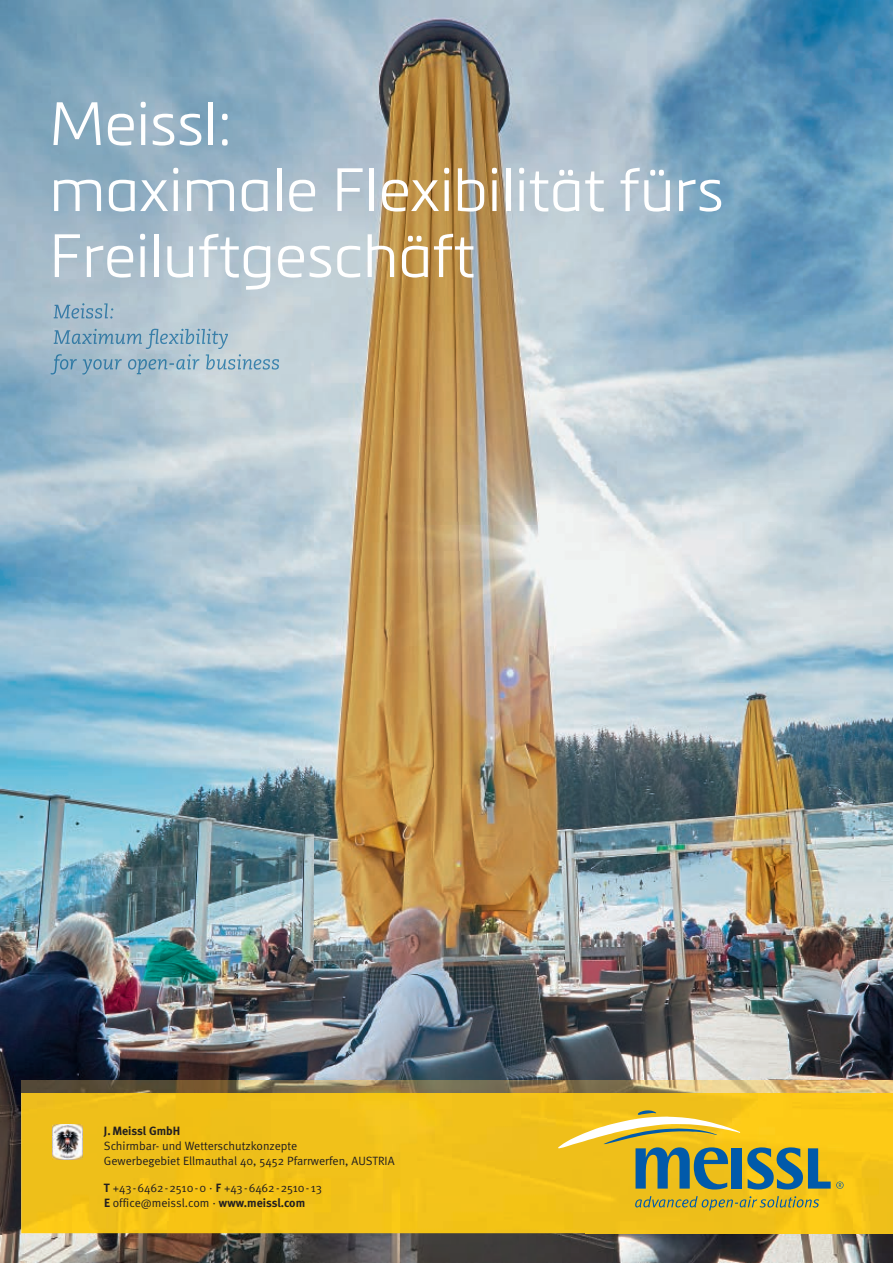
<style>
.page{position:relative;width:893px;height:1263px;background:#fff}
.page>*{position:absolute;margin:0;border:0;box-sizing:border-box;transform-origin:0 0}
.t1{font:300 60.15px/66px "Metronic Pro";color:#fff}
.t2{font:12px/15px "Meta Normal";color:#231f20}
.t3{font:700 12px "Meta";color:#231f20}
.s1{font-family:"Meta";font-weight:700}
</style>
<div class="page">
<img style="left:0;top:0;width:630px;height:1105px">
<img style="left:630px;top:0;width:263px;height:1081px">
<img style="left:0;top:1105px;width:52px;height:158px">
<img style="left:52px;top:1233px;width:841px;height:30px">
<img style="left:54px;top:303px;width:59px;height:16px">
<img style="left:54px;top:329px;width:174px;height:20px">
<img style="left:51px;top:354px;width:228px;height:20px">
<img style="left:21px;top:1081px;width:872px;height:152px">
<svg style="left:558px;top:1110px;width:182px;height:79px"></svg>
<div style="left:732px;top:1148px;width:10px;height:40px;background:#015aaa"></div>
<svg style="left:635px;top:1196px;width:184px;height:14px"></svg>
<svg style="left:747px;top:1147px;width:96px;height:42px"></svg>
<img style="left:52px;top:1124px;width:31px;height:36px">
<h1 class="t1" style="left:50px;top:88px;width:676px">Meissl:<br>maximale Flexibilität fürs<br>Freiluftgeschäft</h1>
<p class="t3" style="left:104px;top:1124px;width:78px">J. Meissl GmbH</p>
<p class="t2" style="left:104px;top:1138px;width:292px">Schirmbar- und Wetterschutzkonzepte<br>Gewerbegebiet Ellmauthal 40, 5452 Pfarrwerfen, AUSTRIA</p>
<p class="t2" style="left:104px;top:1180px;width:220px"><span class="s1">T</span> +43-6462-2510-0 · <span class="s1">F</span> +43-6462-2510-13<br><span class="s1">E</span> office@meissl.com · <span class="s1">www.meissl.com</span></p>
</div>
